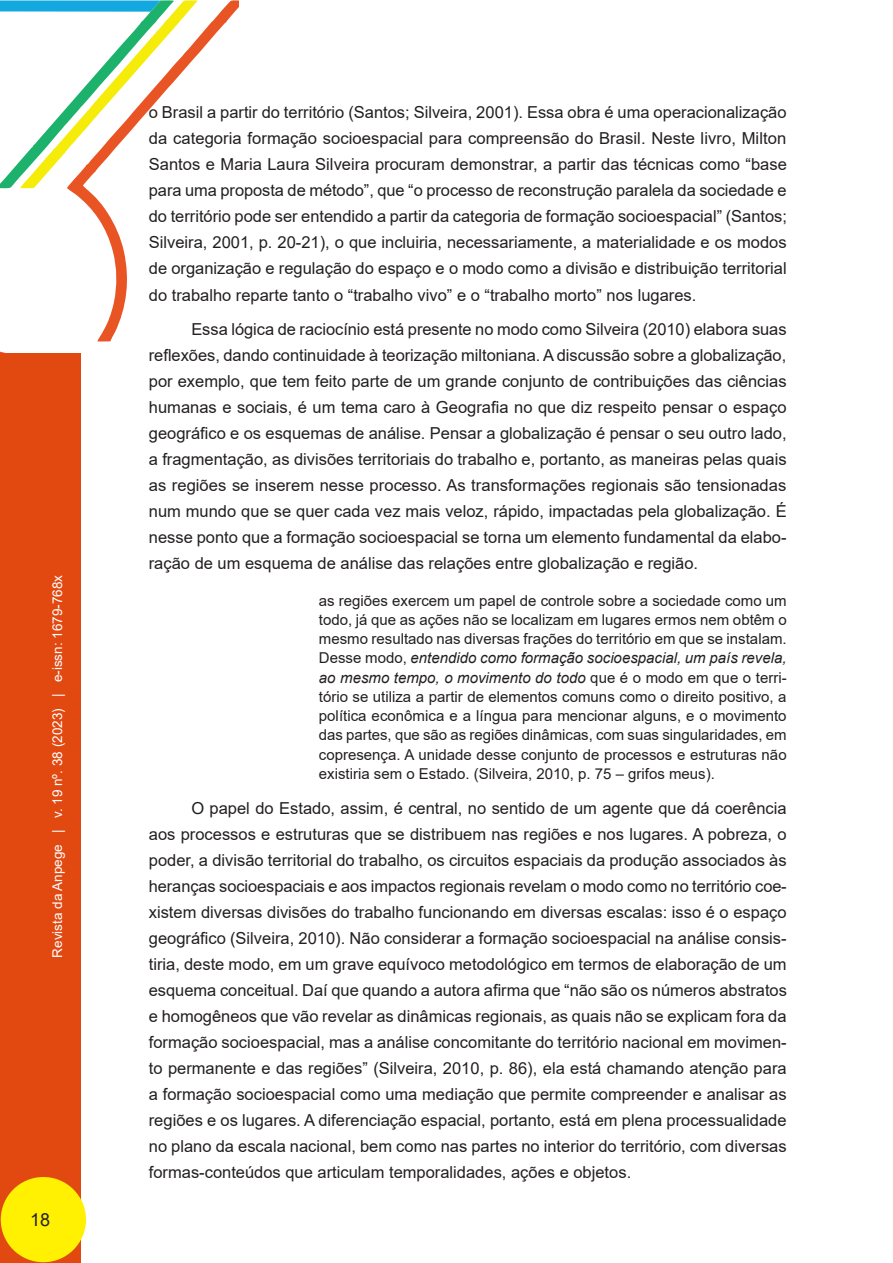
<style>
.page{position:relative;width:893px;height:1263px;background:#fff}
.page>*{position:absolute;margin:0;border:0;box-sizing:border-box;transform-origin:0 0}
.t1{font:18px "Arial";color:#231f20}
._04_CORPO_DO_TEXTO{font:16.5px/26px "Arial";color:#231f20;text-align:justify}
._05_TEXTO_DESTAQUE{font:15px/19.2px "Arial";color:#231f20;text-align:justify}
.t2{font:13.5px "Arial";color:#fff}
.s1{font-style:italic}
</style>
<div class="page">
<svg style="left:0;top:351px;width:19px;height:3px"></svg>
<svg style="left:69px;top:0;width:170px;height:341px"></svg>
<svg style="left:0;top:0;width:198px;height:190px"></svg>
<div style="left:0;top:354px;width:80px;height:909px;background:#e24911"></div>
<div style="left:1px;top:1177px;width:85px;height:85px;background:#fff101;border-radius:50%"></div>
<p class="t2" style="left:48px;top:957px;width:384px;rotate:-90deg">Revista da Anpege | v. 19 nº. 38 (2023) | e-issn: 1679-768x</p>
<p class="t1" style="left:30px;top:1207px;width:22px">18</p>
<p class="_04_CORPO_DO_TEXTO" style="left:149px;top:99px;width:640px">o Brasil a partir do território (Santos; Silveira, 2001). Essa obra é uma operacionalização da categoria formação socioespacial para compreensão do Brasil. Neste livro, Milton Santos e Maria Laura Silveira procuram demonstrar, a partir das técnicas como “base para uma proposta de método”, que “o processo de reconstrução paralela da sociedade e do território pode ser entendido a partir da categoria de formação socioespacial” (Santos; Silveira, 2001, p. 20-21), o que incluiria, necessariamente, a materialidade e os modos de organização e regulação do espaço e o modo como a divisão e distribuição territorial do trabalho reparte tanto o “trabalho vivo” e o “trabalho morto” nos lugares.</p>
<p class="_04_CORPO_DO_TEXTO" style="left:149px;top:316px;width:639px;text-indent:43px">Essa lógica de raciocínio está presente no modo como Silveira (2010) elabora suas reflexões, dando continuidade à teorização miltoniana. A discussão sobre a globalização, por exemplo, que tem feito parte de um grande conjunto de contribuições das ciências humanas e sociais, é um tema caro à Geografia no que diz respeito pensar o espaço geográfico e os esquemas de análise. Pensar a globalização é pensar o seu outro lado, a fragmentação, as divisões territoriais do trabalho e, portanto, as maneiras pelas quais as regiões se inserem nesse processo. As transformações regionais são tensionadas num mundo que se quer cada vez mais veloz, rápido, impactadas pela globalização. É nesse ponto que a formação socioespacial se torna um elemento fundamental da elabo&shy;ração de um esquema de análise das relações entre globalização e região.</p>
<p class="_05_TEXTO_DESTAQUE" style="left:319px;top:591px;width:469px">as regiões exercem um papel de controle sobre a sociedade como um todo, já que as ações não se localizam em lugares ermos nem obtêm o mesmo resultado nas diversas frações do território em que se instalam.<br>Desse modo, <span class="s1">entendido como formação socioespacial, um país revela, ao mesmo tempo, o movimento do todo</span> que é o modo em que o terri&shy;tório se utiliza a partir de elementos comuns como o direito positivo, a política econômica e a língua para mencionar alguns, e o movimento das partes, que são as regiões dinâmicas, com suas singularidades, em copresença. A unidade desse conjunto de processos e estruturas não existiria sem o Estado. (Silveira, 2010, p. 75 – grifos meus).</p>
<p class="_04_CORPO_DO_TEXTO" style="left:149px;top:795px;width:640px;text-indent:43px">O papel do Estado, assim, é central, no sentido de um agente que dá coerência aos processos e estruturas que se distribuem nas regiões e nos lugares. A pobreza, o poder, a divisão territorial do trabalho, os circuitos espaciais da produção associados às heranças socioespaciais e aos impactos regionais revelam o modo como no território coe&shy;xistem diversas divisões do trabalho funcionando em diversas escalas: isso é o espaço geográfico (Silveira, 2010). Não considerar a formação socioespacial na análise consis&shy;tiria, deste modo, em um grave equívoco metodológico em termos de elaboração de um esquema conceitual. Daí que quando a autora afirma que “não são os números abstratos e homogêneos que vão revelar as dinâmicas regionais, as quais não se explicam fora da formação socioespacial, mas a análise concomitante do território nacional em movimen&shy;to permanente e das regiões” (Silveira, 2010, p. 86), ela está chamando atenção para a formação socioespacial como uma mediação que permite compreender e analisar as regiões e os lugares. A diferenciação espacial, portanto, está em plena processualidade no plano da escala nacional, bem como nas partes no interior do território, com diversas formas-conteúdos que articulam temporalidades, ações e objetos.</p>
</div>
